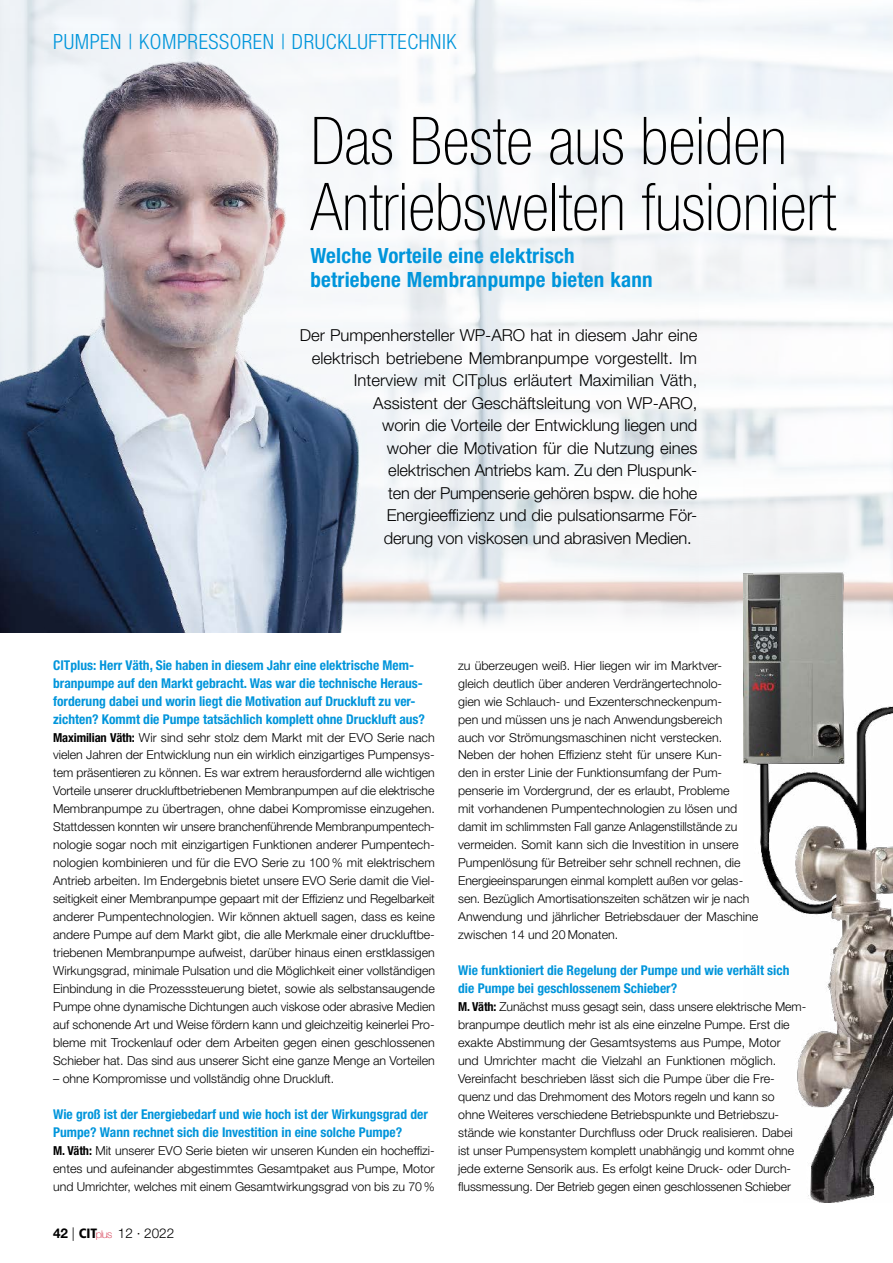
<style>
.page{position:relative;width:893px;height:1263px;background:#fff}
.page>*{position:absolute;margin:0;border:0;box-sizing:border-box;transform-origin:0 0}
.t1{font:100 condensed 66px/66px "Helvetica Neue LT Std";color:#000}
.t2{font:700 condensed 21px/24px "Helvetica Neue LT Std";letter-spacing:.01em;color:#0095db}
.t3{font:300 condensed 21px "Helvetica Neue LT Std";color:#0095db}
.t4{font:300 16.5px "Helvetica Neue LT Std";color:#000}
.t5{font:700 condensed 13.5px/18px "Helvetica Neue LT Std";color:#0095db}
.t6{font:300 13.5px "Helvetica Neue LT Std";color:#000}
.t7{font:300 12.3px/18px "Helvetica Neue LT Std";color:#000;text-align:justify}
.s1{font-weight:700;font-stretch:condensed}
.s2{font-weight:700}
.s3{font-family:"Frutiger LT Std";font-weight:900;font-stretch:condensed}
.s4{font-weight:100;font-size:10.65px;color:#ce1531}
</style>
<div class="page">
<img style="left:0;top:29px;width:698px;height:604px">
<img style="left:744px;top:480px;width:149px;height:722px">
<h2 class="t3" style="left:53px;top:29px;width:23px">PUMPEN</h2>
<h2 class="t3" style="left:128px;top:29px;width:34px">| KOMPRESSOREN</h2>
<h2 class="t3" style="left:281px;top:29px;width:34px">| DRUCKLUFTTECHNIK</h2>
<h1 class="t1" style="left:310px;top:107px;width:527px">Das Beste aus beiden<br>Antriebswelten fusioniert</h1>
<h2 class="t2" style="left:310px;top:243px;width:344px">Welche Vorteile eine elektrisch betriebene Membranpumpe bieten kann</h2>
<h3 class="t4" style="left:300px;top:325px;width:399px">Der Pumpenhersteller WP-ARO hat in diesem Jahr eine</h3>
<h3 class="t4" style="left:312px;top:348px;width:387px">elektrisch betriebene Membranpumpe vorgestellt. Im</h3>
<h3 class="t4" style="left:354px;top:370px;width:345px">Interview mit CITplus erläutert Maximilian Väth,</h3>
<h3 class="t4" style="left:373px;top:393px;width:326px">Assistent der Geschäftsleitung von WP-ARO,</h3>
<h3 class="t4" style="left:382px;top:415px;width:316px">worin die Vorteile der Entwicklung liegen und</h3>
<h3 class="t4" style="left:387px;top:438px;width:312px">woher die Motivation für die Nutzung eines</h3>
<h3 class="t4" style="left:388px;top:460px;width:311px">elektrischen Antriebs kam. Zu den Pluspunk-</h3>
<h3 class="t4" style="left:388px;top:483px;width:310px">ten der Pumpenserie gehören bspw. die hohe</h3>
<h3 class="t4" style="left:387px;top:505px;width:312px">Energieeffizienz und die pulsationsarme För-</h3>
<h3 class="t4" style="left:384px;top:528px;width:310px">derung von viskosen und abrasiven Medien.</h3>
<p class="t5" style="left:53px;top:656px;width:373px">CITplus: Herr Väth, Sie haben in diesem Jahr eine elektrische Mem&shy;branpumpe auf den Markt gebracht. Was war die technische Heraus&shy;forderung dabei und worin liegt die Motivation auf Druckluft zu ver&shy;zichten? Kommt die Pumpe tatsächlich komplett ohne Druckluft aus?</p>
<p class="t7" style="left:53px;top:728px;width:383px"><span class="s1">Maximilian Väth:</span> Wir sind sehr stolz dem Markt mit der EVO Serie nach vielen Jahren der Entwicklung nun ein wirklich einzigartiges Pumpensys&shy;tem präsentieren zu können. Es war extrem herausfordernd alle wichtigen Vorteile unserer druckluftbetriebenen Membranpumpen auf die elektrische Membranpumpe zu übertragen, ohne dabei Kompromisse einzugehen.<br>Stattdessen konnten wir unsere branchenführende Membranpumpentech&shy;nologie sogar noch mit einzigartigen Funktionen anderer Pumpentech&shy;nologien kombinieren und für die EVO Serie zu 100 % mit elektrischem Antrieb arbeiten. Im Endergebnis bietet unsere EVO Serie damit die Viel&shy;seitigkeit einer Membranpumpe gepaart mit der Effizienz und Regelbarkeit anderer Pumpentechnologien. Wir können aktuell sagen, dass es keine andere Pumpe auf dem Markt gibt, die alle Merkmale einer druckluftbe&shy;triebenen Membranpumpe aufweist, darüber hinaus einen erstklassigen Wirkungsgrad, minimale Pulsation und die Möglichkeit einer vollständigen Einbindung in die Prozesssteuerung bietet, sowie als selbstansaugende Pumpe ohne dynamische Dichtungen auch viskose oder abrasive Medien auf schonende Art und Weise fördern kann und gleichzeitig keinerlei Pro&shy;bleme mit Trockenlauf oder dem Arbeiten gegen einen geschlossenen Schieber hat. Das sind aus unserer Sicht eine ganze Menge an Vorteilen</p>
<p class="t7" style="left:53px;top:1069px;width:283px">– ohne Kompromisse und vollständig ohne Druckluft.</p>
<p class="t5" style="left:53px;top:1105px;width:376px">Wie groß ist der Energiebedarf und wie hoch ist der Wirkungsgrad der<br>Pumpe? Wann rechnet sich die Investition in eine solche Pumpe?</p>
<p class="t7" style="left:53px;top:1141px;width:383px"><span class="s1">M. Väth:</span> Mit unserer EVO Serie bieten wir unseren Kunden ein hocheffizi&shy;entes und aufeinander abgestimmtes Gesamtpaket aus Pumpe, Motor und Umrichter, welches mit einem Gesamtwirkungsgrad von bis zu 70%</p>
<p class="t6" style="left:53px;top:1224px;width:123px"><span class="s2">42</span> | <span class="s3">CIT</span><span class="s4">plus</span> 12 · 2022</p>
<p class="t7" style="left:458px;top:656px;width:302px;text-align:left">zu überzeugen weiß. Hier liegen wir im Marktver-<br>gleich deutlich über anderen Verdrängertechnolo-<br>gien wie Schlauch- und Exzenterschneckenpum-<br>pen und müssen uns je nach Anwendungsbereich<br>auch vor Strömungsmaschinen nicht verstecken.<br>Neben der hohen Effizienz steht für unsere Kun-<br>den in erster Linie der Funktionsumfang der Pum&shy;penserie im Vordergrund, der es erlaubt, Probleme<br>mit vorhandenen Pumpentechnologien zu lösen und damit im schlimmsten Fall ganze Anlagenstillstände zu vermeiden. Somit kann sich die Investition in unsere Pumpenlösung für Betreiber sehr schnell rechnen, die Energieeinsparungen einmal komplett außen vor gelas&shy;sen. Bezüglich Amortisationszeiten schätzen wir je nach Anwendung und jährlicher Betriebsdauer der Maschine zwischen 14 und 20 Monaten.</p>
<p class="t5" style="left:458px;top:961px;width:333px">Wie funktioniert die Regelung der Pumpe und wie verhält sich die Pumpe bei geschlossenem Schieber?</p>
<p class="t7" style="left:458px;top:997px;width:350px;text-align:left"><span class="s1">M. Väth:</span> Zunächst muss gesagt sein, dass unsere elektrische Mem&shy;branpumpe deutlich mehr ist als eine einzelne Pumpe. Erst die exakte Abstimmung der Gesamtsystems aus Pumpe, Motor<br>und Umrichter macht die Vielzahl an Funktionen möglich.<br>Vereinfacht beschrieben lässt sich die Pumpe über die Fre&shy;quenz und das Drehmoment des Motors regeln und kann so<br>ohne Weiteres verschiedene Betriebspunkte und Betriebszu&shy;stände wie konstanter Durchfluss oder Druck realisieren. Dabei ist unser Pumpensystem komplett unabhängig und kommt ohne jede externe Sensorik aus. Es erfolgt keine Druck- oder Durch&shy;flussmessung. Der Betrieb gegen einen geschlossenen Schieber</p>
</div>
